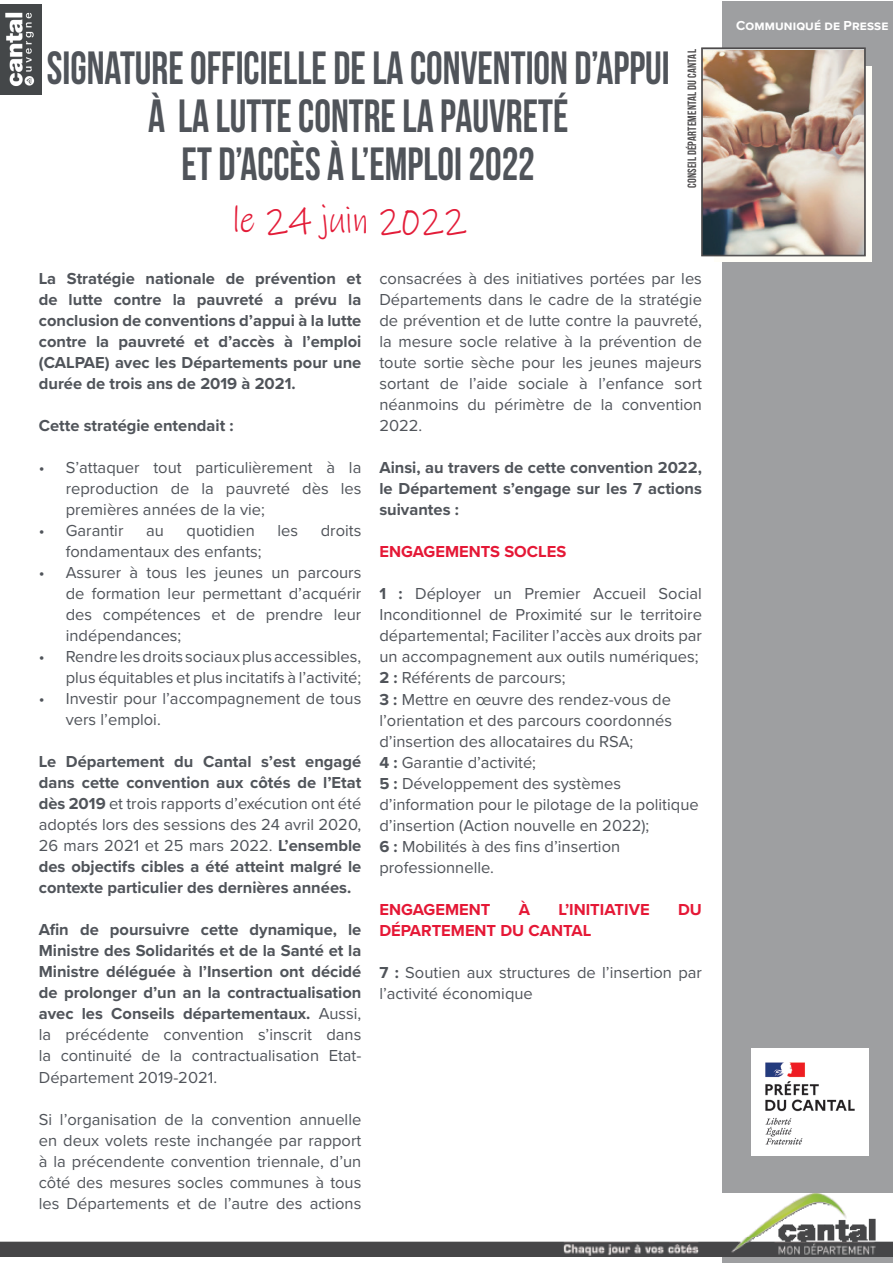
<style>
.page{position:relative;width:893px;height:1263px;background:#fff}
.page>*{position:absolute;margin:0;border:0;box-sizing:border-box;transform-origin:0 0}
.t1{font:46.5px/48px "Bebas Neue";color:#50545a;text-align:center;scale:.9 1}
.t2{font:37.5px "Ink Free";color:#e31c38;scale:.9 1}
.t3{font:16.5px/21px "Proxima Nova";color:#50545a;text-align:justify}
.t4{font:700 16.5px/21px "Proxima Nova";color:#50545a;text-align:justify}
.t5{font:700 16.5px "Proxima Nova";color:#e51836}
.t6{font:700 13.5px "Proxima Nova";letter-spacing:.005em;color:#fff}
.t7{font:12px "Bebas Neue";letter-spacing:.015em;color:#4d4b4c}
.s1{font-weight:400}
.s2{font-weight:700}
</style>
<div class="page">
<div style="left:722px;top:1px;width:171px;height:1262px;background:#9e9fa1"></div>
<img style="left:0;top:1193px;width:893px;height:63px">
<img style="left:0;top:5px;width:41px;height:90px">
<img style="left:751px;top:1049px;width:117px;height:106px">
<div style="left:714px;top:67px;width:157px;height:195px;background:linear-gradient(to right,#fffef8,#fffef8)"></div>
<img style="left:702px;top:50px;width:163px;height:206px">
<div style="left:702px;top:48px;width:163px;height:207px;border:1px solid #4d4b4c"></div>
<h1 class="t1" style="left:47px;top:44px;width:694px">SIGNATURE OFFICIELLE DE LA CONVENTION D’APPUI<br>À LA LUTTE CONTRE LA PAUVRETÉ<br>ET D’ACCÈS À L’EMPLOI 2022</h1>
<h2 class="t2" style="left:233px;top:196px;width:261px">le 24 juin 2022</h2>
<p class="t7" style="left:685px;top:188px;width:140px;rotate:-90deg">CONSEIL DÉPARTEMENTAL DU CANTAL</p>
<p class="t4" style="left:39px;top:268px;width:324px">La Stratégie nationale de prévention et de lutte contre la pauvreté a prévu la conclusion de conventions d’appui à la lutte contre la pauvreté et d’accès à l’emploi (CALPAE) avec les Départements pour une durée de trois ans de 2019 à 2021.</p>
<p class="t4" style="left:39px;top:415px;width:196px">Cette stratégie entendait :</p>
<p class="t3" style="left:66px;top:457px;width:297px;text-indent:-27px">• S’attaquer tout particulièrement à la reproduction de la pauvreté dès les premières années de la vie;</p>
<p class="t3" style="left:39px;top:520px;width:86px">• Garantir</p>
<p class="t3" style="left:146px;top:520px;width:19px">au</p>
<p class="t3" style="left:187px;top:520px;width:70px">quotidien</p>
<p class="t3" style="left:277px;top:520px;width:22px">les</p>
<p class="t3" style="left:321px;top:520px;width:42px">droits</p>
<p class="t3" style="left:66px;top:541px;width:197px">fondamentaux des enfants;</p>
<p class="t3" style="left:66px;top:562px;width:297px;text-indent:-27px">• Assurer à tous les jeunes un parcours de formation leur permettant d’acquérir des compétences et de prendre leur indépendances;</p>
<p class="t3" style="left:39px;top:646px;width:324px;text-align:right">• Rendre les droits sociaux plus accessibles, plus équitables et plus incitatifs à l’activité;</p>
<p class="t3" style="left:66px;top:688px;width:297px;text-indent:-27px">• Investir pour l’accompagnement de tous vers l’emploi.</p>
<p class="t4" style="left:39px;top:751px;width:324px">Le Département du Cantal s’est engagé dans cette convention aux côtés de l’Etat dès 2019 <span class="s1">et trois rapports d’exécution ont été adoptés lors des sessions des 24 avril 2020, 26 mars 2021 et 25 mars 2022.</span> L’ensemble des objectifs cibles a été atteint malgré le contexte particulier des dernières années.</p>
<p class="t4" style="left:39px;top:919px;width:324px">Afin de poursuivre cette dynamique, le Ministre des Solidarités et de la Santé et la Ministre déléguée à l’Insertion ont décidé de prolonger d’un an la contractualisation avec les Conseils départementaux. <span class="s1">Aussi, la précédente convention s’inscrit dans la continuité de la contractualisation Etat-Département 2019-2021.</span></p>
<p class="t3" style="left:39px;top:1108px;width:324px">Si l’organisation de la convention annuelle en deux volets reste inchangée par rapport à la précendente convention triennale, d’un côté des mesures socles communes à tous les Départements et de l’autre des actions</p>
<p class="t3" style="left:379px;top:268px;width:324px">consacrées à des initiatives portées par les Départements dans le cadre de la stratégie de prévention et de lutte contre la pauvreté, la mesure socle relative à la prévention de toute sortie sèche pour les jeunes majeurs sortant de l’aide sociale à l’enfance sort néanmoins du périmètre de la convention 2022.</p>
<p class="t4" style="left:379px;top:457px;width:324px">Ainsi, au travers de cette convention 2022, le Département s’engage sur les 7 actions suivantes :</p>
<p class="t5" style="left:379px;top:540px;width:189px">ENGAGEMENTS SOCLES</p>
<p class="t3" style="left:379px;top:583px;width:324px;text-align:left"><span class="s2">1 :</span> Déployer un Premier Accueil Social Inconditionnel de Proximité sur le territoire départemental; Faciliter l’accès aux droits par un accompagnement aux outils numériques; <span class="s2">2 :</span> Référents de parcours;<br><span class="s2">3 :</span> Mettre en œuvre des rendez-vous de l’orientation et des parcours coordonnés d’insertion des allocataires du RSA;<br><span class="s2">4 :</span> Garantie d’activité;<br><span class="s2">5 :</span> Développement des systèmes d’information pour le pilotage de la politique d’insertion (Action nouvelle en 2022);<br><span class="s2">6 :</span> Mobilités à des fins d’insertion professionnelle.</p>
<p class="t5" style="left:379px;top:897px;width:112px">ENGAGEMENT</p>
<p class="t5" style="left:519px;top:897px;width:13px">À</p>
<p class="t5" style="left:559px;top:897px;width:93px">L’INITIATIVE</p>
<p class="t5" style="left:678px;top:897px;width:25px">DU</p>
<p class="t5" style="left:379px;top:918px;width:214px">DÉPARTEMENT DU CANTAL</p>
<p class="t3" style="left:379px;top:961px;width:324px"><span class="s2">7 :</span> Soutien aux structures de l’insertion par l’activité économique</p>
<p class="t6" style="left:736px;top:15px;width:154px">Communiqué de Presse</p>
</div>
